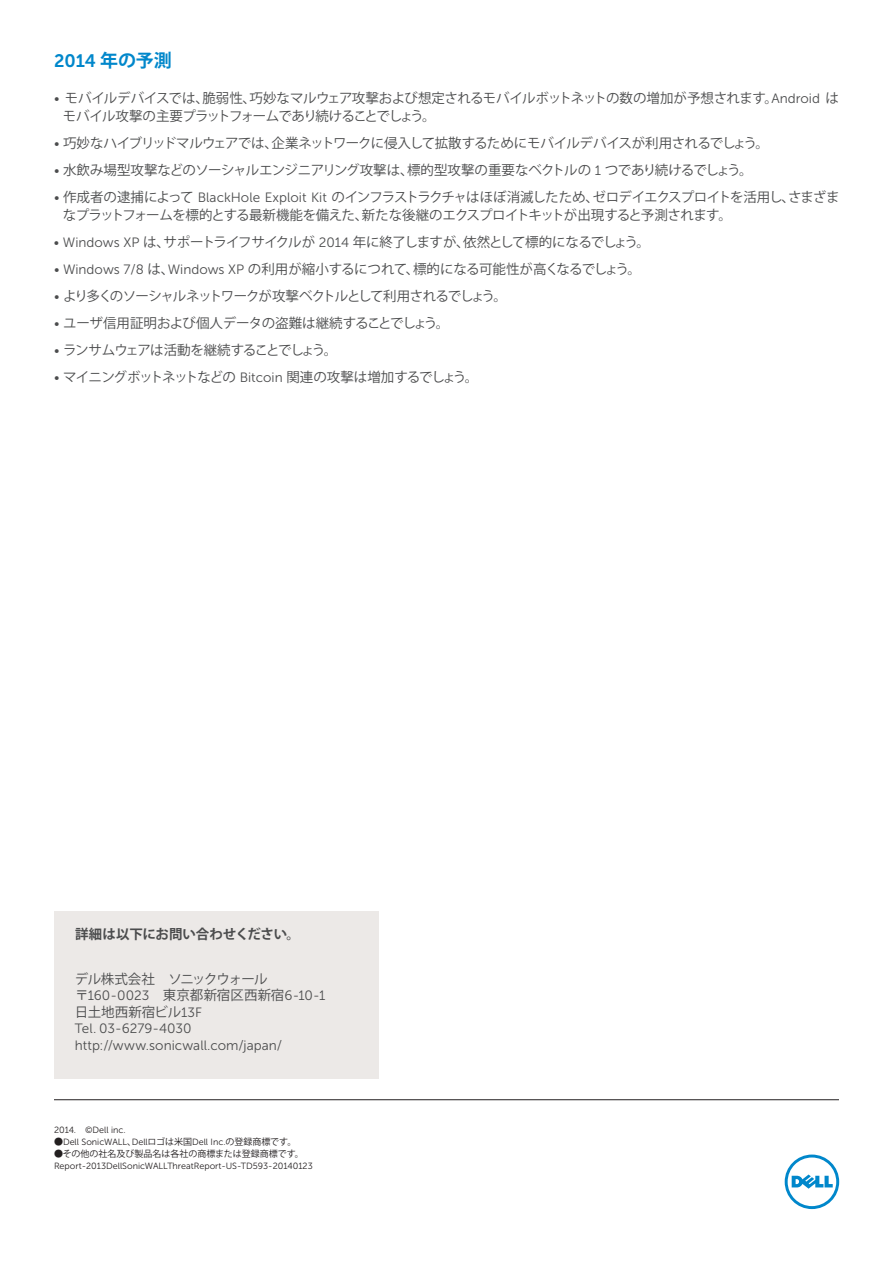
<style>
.page{position:relative;width:893px;height:1263px;background:#fff}
.page>*{position:absolute;margin:0;border:0;box-sizing:border-box;transform-origin:0 0}
.t1{font:18px "Museo Sans For Dell 700";color:#0087cb}
.t2{font:13.5px/18px "Koz Go Pro";letter-spacing:-.05em;color:#4b4c4d}
.t3{font:13.5px "Koz Go Pro";letter-spacing:-.01em;color:#4b4c4d}
.t4{font:13.5px/16.5px "Museo Sans For Dell 300";color:#4b4c4d}
.t5{font:13.5px "Koz Go Pro";letter-spacing:-.025em;color:#4b4c4d}
.t6{font:13.5px "Koz Go Pro";letter-spacing:-.075em;color:#4b4c4d}
.t7{font:13.5px "Koz Go Pro";letter-spacing:-.08em;color:#4b4c4d}
.t8{font:700 13.5px "Koz Go Pro";letter-spacing:-.01em;color:#4b4c4d}
.t9{font:13.5px "Koz Go Pro";letter-spacing:-.02em;color:#4b4c4d}
.t10{font:9px "Museo Sans For Dell 300";color:#231f20}
.t11{font:9px "Koz Go Pro";color:#231f20}
.s1{font-family:"Koz Go Pro";font-weight:700}
.s2{font-family:"Museo Sans For Dell 300"}
.s3{font-family:"Koz Go Pro"}
</style>
<div class="page">
<div style="left:54px;top:911px;width:324px;height:167px;background:#ece9e7"></div>
<hr style="left:54px;top:1099px;width:785px;height:1px;background:#231f20">
<svg style="left:785px;top:1154px;width:54px;height:55px"></svg>
<h1 class="t1" style="left:54px;top:51px;width:119px">2014 <span class="s1">年の予測</span></h1>
<p class="t2" style="left:63px;top:89px;width:778px;text-indent:-9px"><span class="s2">•</span> モバイルデバイスでは、脆弱性、巧妙なマルウェア攻撃および想定されるモバイルボットネットの数の増加が予想されます。<span class="s2">Android</span> はモバイル攻撃の主要プラットフォームであり続けることでしょう。</p>
<p class="t2" style="left:54px;top:134px;width:716px"><span class="s2">•</span> 巧妙なハイブリッドマルウェアでは、企業ネットワークに侵入して拡散するためにモバイルデバイスが利用されるでしょう。</p>
<p class="t5" style="left:54px;top:161px;width:700px"><span class="s2">•</span> 水飲み場型攻撃などのソーシャルエンジニアリング攻撃は、標的型攻撃の重要なベクトルの <span class="s2">1</span> つであり続けるでしょう。</p>
<p class="t2" style="left:63px;top:188px;width:778px;text-indent:-9px"><span class="s2">•</span> 作成者の逮捕によって <span class="s2">BlackHole Exploit Kit</span> のインフラストラクチャはほぼ消滅したため、ゼロデイエクスプロイトを活用し、さまざまなプラットフォームを標的とする最新機能を備えた、新たな後継のエクスプロイトキットが出現すると予測されます。</p>
<p class="t2" style="left:54px;top:233px;width:597px"><span class="s2">• Windows XP</span> は、サポートライフサイクルが <span class="s2">2014</span> 年に終了しますが、依然として標的になるでしょう。</p>
<p class="t3" style="left:54px;top:260px;width:588px"><span class="s2">• Windows 7/8</span> は、<span class="s2">Windows XP</span> の利用が縮小するにつれて、標的になる可能性が高くなるでしょう。</p>
<p class="t6" style="left:54px;top:287px;width:455px"><span class="s2">•</span> より多くのソーシャルネットワークが攻撃ベクトルとして利用されるでしょう。</p>
<p class="t3" style="left:54px;top:314px;width:397px"><span class="s2">•</span> ユーザ信用証明および個人データの盗難は継続することでしょう。</p>
<p class="t7" style="left:54px;top:341px;width:285px"><span class="s2">•</span> ランサムウェアは活動を継続することでしょう。</p>
<p class="t2" style="left:54px;top:368px;width:426px"><span class="s2">•</span> マイニングボットネットなどの <span class="s2">Bitcoin</span> 関連の攻撃は増加するでしょう。</p>
<p class="t8" style="left:75px;top:925px;width:227px">詳細は以下にお問い合わせください。</p>
<p class="t2" style="left:75px;top:970px;width:194px">デル株式会社 ソニックウォール</p>
<p class="t4" style="left:75px;top:988px;width:252px"><span class="s3">〒</span>160-0023 <span class="s3">東京都新宿区西新宿</span>6-10-1</p>
<p class="t9" style="left:75px;top:1003px;width:129px">日土地西新宿ビル<span class="s2">13F</span></p>
<p class="t4" style="left:75px;top:1021px;width:209px">Tel. 03-6279-4030 http://www.sonicwall.com/japan/</p>
<p class="t10" style="left:54px;top:1125px;width:73px">2014. ©Dell inc.</p>
<p class="t10" style="left:54px;top:1137px;width:244px"><span class="s3">●</span>Dell SonicWALL<span class="s3">、</span>Dell<span class="s3">ロゴは米国</span>Dell Inc.<span class="s3">の登録商標です。</span></p>
<p class="t11" style="left:54px;top:1148px;width:251px">●その他の社名及び製品名は各社の商標または登録商標です。</p>
<p class="t10" style="left:54px;top:1161px;width:260px">Report-2013DellSonicWALLThreatReport-US-TD593-20140123</p>
</div>
